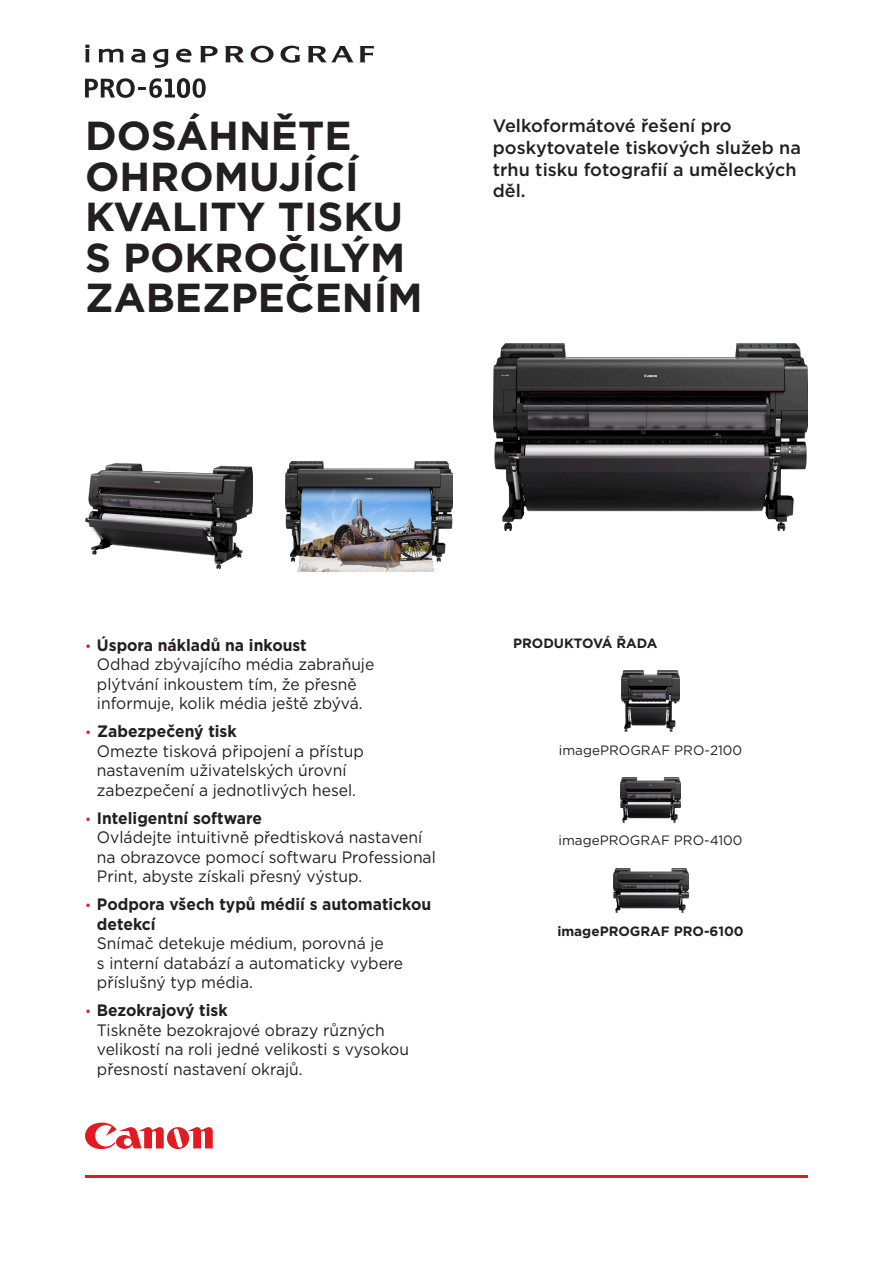
<style>
.page{position:relative;width:893px;height:1263px;background:#fff}
.page>*{position:absolute;margin:0;border:0;box-sizing:border-box;transform-origin:0 0}
.COVER_HEADER_LARGE{font:700 40.5px/40.5px "Gotham";color:#231f20}
.INTRO{font:500 18px/21.6px "Gotham";color:#231f20}
.BODY_BULLETS{font:16.5px/19.5px "Gotham";color:#231f20;scale:.95 1}
.t1{font:700 16.5px "Gotham";color:#231f20;scale:.95 1}
.BODY{font:13.5px "Gotham";color:#231f20}
.BODY-2{font:700 13.5px "Gotham";color:#231f20}
.SUBHEAD{font:700 13.5px "Gotham";color:#231f20}
.s1{font-size:13.5px;color:#e21a21}
.s2{font-weight:700}
.s3{font-weight:400;font-size:13.5px;color:#e21a21}
</style>
<div class="page">
<svg style="left:85px;top:1122px;width:128px;height:28px"></svg>
<hr style="left:85px;top:1175px;width:723px;height:3px;background:#e21a21">
<img style="left:285px;top:462px;width:168px;height:109px">
<img style="left:85px;top:463px;width:168px;height:106px">
<img style="left:493px;top:343px;width:315px;height:187px">
<svg style="left:200px;top:46px;width:18px;height:16px"></svg>
<svg style="left:225px;top:46px;width:19px;height:16px"></svg>
<svg style="left:251px;top:46px;width:23px;height:17px"></svg>
<svg style="left:281px;top:46px;width:20px;height:17px"></svg>
<svg style="left:307px;top:46px;width:67px;height:16px"></svg>
<svg style="left:85px;top:45px;width:4px;height:17px"></svg>
<svg style="left:99px;top:49px;width:24px;height:13px"></svg>
<svg style="left:131px;top:49px;width:14px;height:14px"></svg>
<svg style="left:153px;top:49px;width:15px;height:19px"></svg>
<svg style="left:176px;top:49px;width:16px;height:13px"></svg>
<svg style="left:85px;top:78px;width:121px;height:20px"></svg>
<img style="left:621px;top:777px;width:60px;height:45px">
<img style="left:613px;top:868px;width:75px;height:45px">
<img style="left:622px;top:670px;width:57px;height:62px">
<p class="COVER_HEADER_LARGE" style="left:85px;top:116px;width:339px">DOSÁHNĚTE<br>OHROMUJÍCÍ<br>KVALITY TISKU<br>S POKROČILÝM<br>ZABEZPEČENÍM</p>
<p class="INTRO" style="left:493px;top:115px;width:310px">Velkoformátové řešení pro poskytovatele tiskových služeb na trhu tisku fotografií a uměleckých děl.</p>
<p class="BODY_BULLETS" style="left:97px;top:635px;width:294px;text-indent:-12px"><span class="s1">•</span> <span class="s2">Úspora nákladů na inkoust<br></span>Odhad zbývajícího média zabraňuje plýtvání inkoustem tím, že přesně informuje, kolik média ještě zbývá.</p>
<p class="t1" style="left:85px;top:721px;width:161px"><span class="s3">•</span> Zabezpečený tisk</p>
<p class="BODY_BULLETS" style="left:97px;top:741px;width:283px">Omezte tisková připojení a přístup nastavením uživatelských úrovní zabezpečení a jednotlivých hesel.</p>
<p class="BODY_BULLETS" style="left:97px;top:808px;width:358px;text-indent:-12px"><span class="s1">•</span> <span class="s2">Inteligentní software<br></span>Ovládejte intuitivně předtisková nastavení na obrazovce pomocí softwaru Professional Print, abyste získali přesný výstup.</p>
<p class="BODY_BULLETS" style="left:97px;top:894px;width:353px;text-indent:-12px"><span class="s1">•</span> <span class="s2">Podpora všech typů médií s automatickou detekcí<br></span>Snímač detekuje médium, porovná je<br>s interní databází a automaticky vybere příslušný typ média.</p>
<p class="BODY_BULLETS" style="left:97px;top:1000px;width:330px;text-indent:-12px"><span class="s1">•</span> <span class="s2">Bezokrajový tisk<br></span>Tiskněte bezokrajové obrazy různých velikostí na roli jedné velikosti s vysokou přesností nastavení okrajů.</p>
<p class="SUBHEAD" style="left:513px;top:634px;width:146px">PRODUKTOVÁ ŘADA</p>
<p class="BODY" style="left:559px;top:741px;width:185px">imagePROGRAF PRO-2100</p>
<p class="BODY" style="left:559px;top:831px;width:185px">imagePROGRAF PRO-4100</p>
<p class="BODY-2" style="left:557px;top:922px;width:188px">imagePROGRAF PRO-6100</p>
</div>
